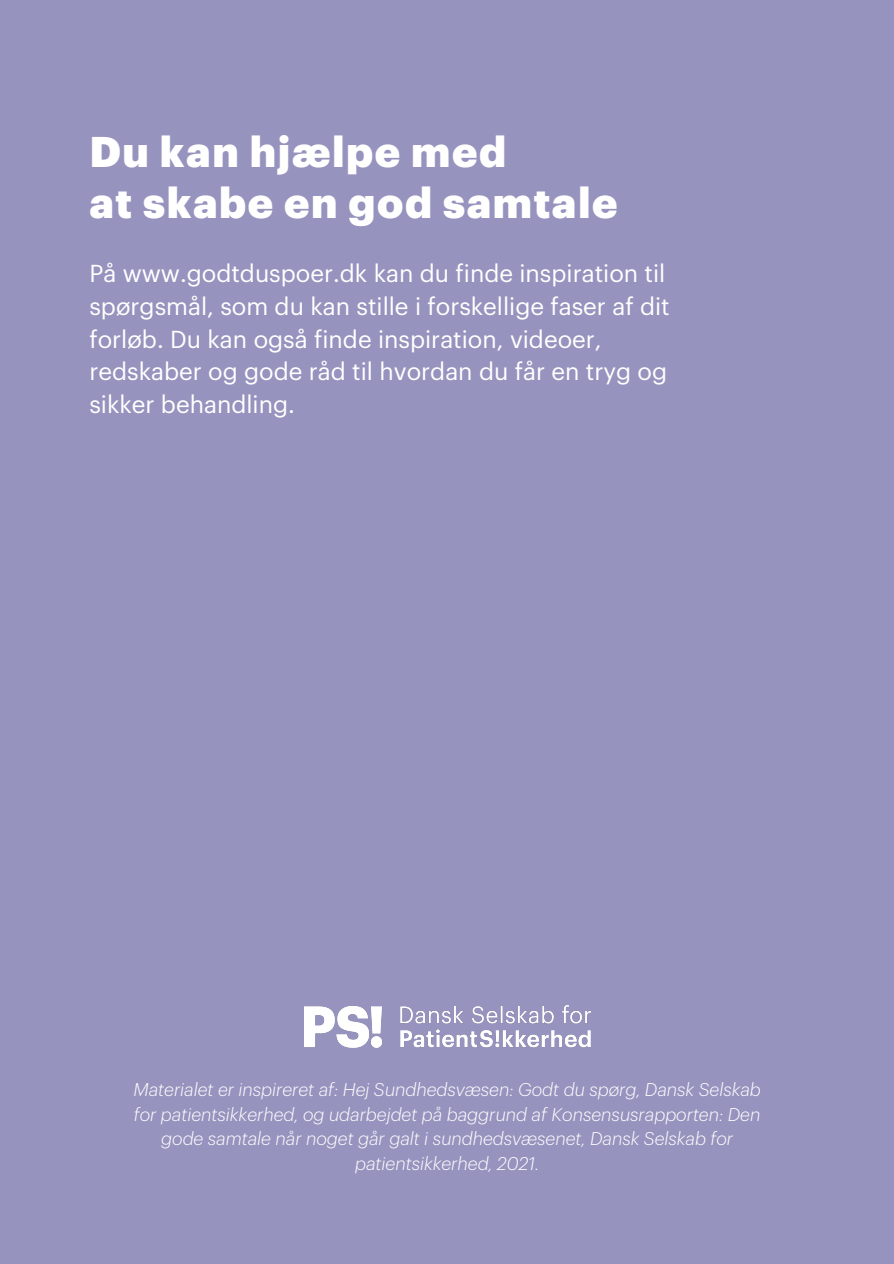
<style>
.page{position:relative;width:894px;height:1264px;background:#fff}
.page>*{position:absolute;margin:0;border:0;box-sizing:border-box;transform-origin:0 0}
.t1{font:900 42px "Graphik";letter-spacing:.035em;color:#fff}
.t2{font:24px/32.7px "Graphik";color:#fff}
.t3{font:italic 300 18px/24.8px "Graphik";color:#fff;text-align:center}
</style>
<div class="page">
<div style="left:0;top:0;width:893px;height:1263px;background:#9693be"></div>
<img style="left:304px;top:1005px;width:286px;height:42px">
<p class="t1" style="left:89px;top:133px;width:418px">Du kan hjælpe med</p>
<p class="t1" style="left:89px;top:183px;width:529px">at skabe en god samtale</p>
<p class="t2" style="left:89px;top:258px;width:581px">På www.godtduspoer.dk kan du finde inspiration til spørgsmål, som du kan stille i forskellige faser af dit forløb. Du kan også finde inspiration, videoer, redskaber og gode råd til hvordan du får en tryg og sikker behandling.</p>
<p class="t3" style="left:133px;top:1077px;width:628px">Materialet er inspireret af: Hej Sundhedsvæsen: Godt du spørg, Dansk Selskab for patientsikkerhed, og udarbejdet på baggrund af Konsensusrapporten: Den gode samtale når noget går galt i sundhedsvæsenet, Dansk Selskab for patientsikkerhed, 2021.</p>
</div>
